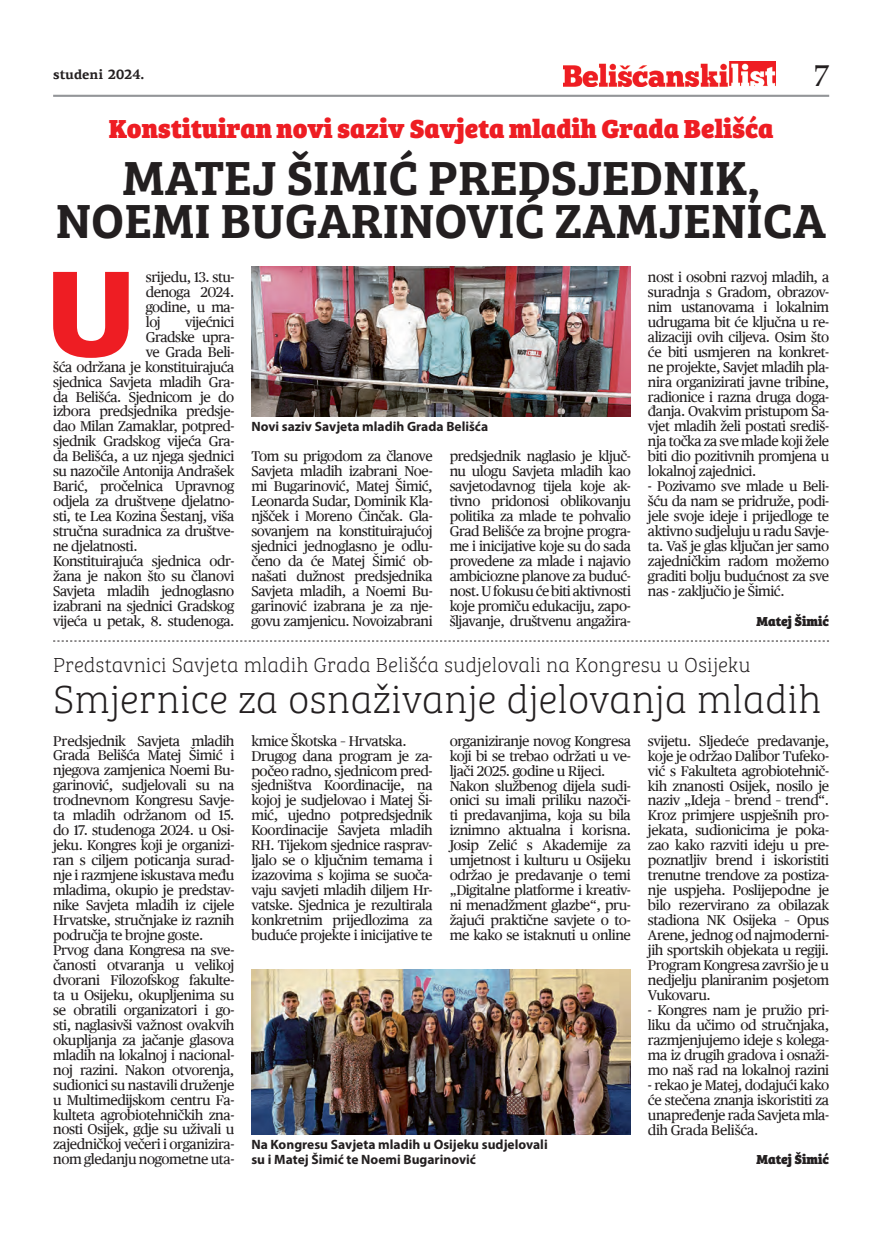
<style>
.page{position:relative;width:893px;height:1234px;background:#fff}
.page>*{position:absolute;margin:0;border:0;box-sizing:border-box;transform-origin:0 0}
.t1{font:900 122.7px "PF Agora Sans Pro";color:#ee1d23}
.t2{font:600 49.5px/43.5px "Bree Serif";color:#231f20;text-align:center}
.t3{font:100 40.5px "Bree Serif";color:#231f20}
.t4{font:30px "Palatino Roman";color:#231f20}
.t5{font:800 27px "Bree Serif";color:#ee1d23}
.t6{font:100 21px "Bree Serif";color:#231f20}
.t7{font:14.25px/15px "Publico Text";letter-spacing:-.03em;color:#231f20;text-align:justify}
.t8{font:700 13.5px/15px "Myriad Pro";color:#231f20}
.t9{font:800 13.5px "Bree Serif";color:#231f20}
.t10{font:700 13.5px "PF Agora Serif Pro";color:#231f20}
</style>
<div class="page">
<img style="left:563px;top:61px;width:213px;height:26px">
<hr style="left:53px;top:95px;width:776px;height:2px;background:#939598">
<img style="left:251px;top:267px;width:380px;height:149px">
<img style="left:251px;top:969px;width:380px;height:165px">
<svg style="left:53px;top:640px;width:776px;height:1px"></svg>
<p class="t10" style="left:53px;top:66px;width:93px">studeni 2024.</p>
<h3 class="t4" style="left:814px;top:58px;width:16px">7</h3>
<h3 class="t5" style="left:109px;top:107px;width:666px">Konstituiran novi saziv Savjeta mladih Grada Belišća</h3>
<h2 class="t2" style="left:56px;top:152px;width:772px">MATEJ ŠIMIĆ PREDSJEDNIK,<br>NOEMI BUGARINOVIĆ ZAMJENICA</h2>
<h1 class="t1" style="left:45px;top:233px;width:93px">U</h1>
<p class="t7" style="left:146px;top:269px;width:90px">srijedu, 13. stu&shy;denoga 2024. godine, u ma&shy;loj</p>
<p class="t7" style="left:648px;top:269px;width:183px">nost i osobni razvoj mladih, a suradnja s Gradom, obrazov&shy;nim ustanovama i lokalnim udrugama bit će ključna u re&shy;alizaciji ovih ciljeva. Osim što će biti usmjeren na konkret&shy;ne projekte, Savjet mladih pla&shy;nira organizirati javne tribine, radionice i razna druga doga&shy;đanja. Ovakvim pristupom Sa&shy;vjet mladih želi postati središ&shy;nja točka za sve mlade koji žele biti dio pozitivnih promjena u lokalnoj zajednici.</p>
<p class="t7" style="left:648px;top:478px;width:183px">- Pozivamo sve mlade u Beli&shy;šću da nam se pridruže, podi&shy;jele svoje ideje i prijedloge te aktivno sudjeluju u radu Savje&shy;ta. Vaš je glas ključan jer samo zajedničkim radom možemo graditi bolju budućnost za sve nas - zaključio je Šimić.</p>
<p class="t9" style="left:756px;top:610px;width:74px">Matej Šimić</p>
<h3 class="t6" style="left:53px;top:650px;width:699px">Predstavnici Savjeta mladih Grada Belišća sudjelovali na Kongresu u Osijeku</h3>
<h3 class="t3" style="left:53px;top:670px;width:770px">Smjernice za osnaživanje djelovanja mladih</h3>
<p class="t7" style="left:53px;top:733px;width:183px;text-align:left">Predsjednik Savjeta mladih<br>Grada Belišća Matej Šimić i njegova zamjenica Noemi Bu&shy;garinović, sudjelovali su na trodnevnom Kongresu Savje&shy;ta mladih održanom od 15. do 17. studenoga 2024. u Osi&shy;jeku. Kongres koji je organizi&shy;ran s ciljem poticanja surad&shy;nje i razmjene iskustava među mladima, okupio je predstav&shy;nike Savjeta mladih iz cijele<br>Hrvatske, stručnjake iz raznih područja te brojne goste.<br>Prvog dana Kongresa na sve&shy;čanosti otvaranja u velikoj dvorani Filozofskog fakulte&shy;ta u Osijeku, okupljenima su se obratili organizatori i go&shy;sti, naglasivši važnost ovakvih okupljanja za jačanje glasova mladih na lokalnoj i nacional&shy;noj razini. Nakon otvorenja, sudionici su nastavili druženje u Multimedijskom centru Fa&shy;kulteta agrobiotehničkih zna&shy;nosti Osijek, gdje su uživali u zajedničkoj večeri i organizira&shy;nom gledanju nogometne uta-</p>
<p class="t7" style="left:251px;top:733px;width:183px;text-align:left">kmice Škotska – Hrvatska.<br>Drugog dana program je za&shy;počeo radno, sjednicom pred&shy;sjedništva Koordinacije, na kojoj je sudjelovao i Matej Ši&shy;mić, ujedno potpredsjednik<br>Koordinacije Savjeta mladih<br>RH. Tijekom sjednice rasprav&shy;ljalo se o ključnim temama i izazovima s kojima se suoča&shy;vaju savjeti mladih diljem Hr&shy;vatske. Sjednica je rezultirala konkretnim prijedlozima za buduće projekte i inicijative te</p>
<p class="t7" style="left:450px;top:733px;width:183px;text-align:left">organiziranje novog Kongresa koji bi se trebao održati u ve&shy;ljači 2025. godine u Rijeci.<br>Nakon službenog dijela sudi&shy;onici su imali priliku nazoči&shy;ti predavanjima, koja su bila iznimno aktualna i korisna.<br>Josip Zelić s Akademije za umjetnost i kulturu u Osijeku održao je predavanje o temi „Digitalne platforme i kreativ&shy;ni menadžment glazbe“, pru&shy;žajući praktične savjete o to&shy;me kako se istaknuti u online</p>
<p class="t7" style="left:648px;top:733px;width:183px">svijetu. Sljedeće predavanje, koje je održao Dalibor Tufeko&shy;vić s Fakulteta agrobiotehnič&shy;kih znanosti Osijek, nosilo je naziv „Ideja – brend – trend“.<br>Kroz primjere uspješnih pro&shy;jekata, sudionicima je poka&shy;zao kako razviti ideju u pre&shy;poznatljiv brend i iskoristiti trenutne trendove za postiza&shy;nje uspjeha. Poslijepodne je bilo rezervirano za obilazak stadiona NK Osijeka – Opus Arene, jednog od najmoderni&shy;jih sportskih objekata u regiji.<br>Program Kongresa završio je u nedjelju planiranim posjetom Vukovaru.</p>
<p class="t7" style="left:185px;top:314px;width:51px">vijećnici</p>
<p class="t7" style="left:146px;top:329px;width:90px">Gradske upra-</p>
<p class="t7" style="left:146px;top:344px;width:90px">ve Grada Beli-</p>
<p class="t7" style="left:53px;top:359px;width:183px">šća održana je konstituirajuća</p>
<p class="t7" style="left:53px;top:374px;width:183px">sjednica Savjeta mladih Gra-</p>
<p class="t7" style="left:53px;top:389px;width:183px">da Belišća. Sjednicom je do</p>
<p class="t7" style="left:53px;top:404px;width:183px">izbora predsjednika predsje-</p>
<p class="t7" style="left:53px;top:419px;width:183px">dao Milan Zamaklar, potpred-</p>
<p class="t7" style="left:53px;top:434px;width:183px">sjednik Gradskog vijeća Gra-</p>
<p class="t7" style="left:53px;top:449px;width:183px">da Belišća, a uz njega sjednici</p>
<p class="t7" style="left:53px;top:463px;width:183px">su nazočile Antonija Andrašek</p>
<p class="t7" style="left:53px;top:478px;width:183px">Barić, pročelnica Upravnog</p>
<p class="t7" style="left:53px;top:493px;width:183px">odjela za društvene djelatno-</p>
<p class="t7" style="left:53px;top:508px;width:183px">sti, te Lea Kozina Šestanj, viša</p>
<p class="t7" style="left:53px;top:523px;width:183px">stručna suradnica za društve-</p>
<p class="t7" style="left:53px;top:538px;width:86px">ne djelatnosti.</p>
<p class="t7" style="left:53px;top:553px;width:183px">Konstituirajuća sjednica odr-</p>
<p class="t7" style="left:53px;top:568px;width:183px">žana je nakon što su članovi</p>
<p class="t7" style="left:53px;top:583px;width:183px">Savjeta mladih jednoglasno</p>
<p class="t7" style="left:53px;top:598px;width:183px">izabrani na sjednici Gradskog</p>
<p class="t7" style="left:53px;top:613px;width:183px">vijeća u petak, 8. studenoga.</p>
<p class="t8" style="left:251px;top:419px;width:238px">Novi saziv Savjeta mladih Grada Belišća</p>
<p class="t7" style="left:251px;top:449px;width:183px">Tom su prigodom za članove Savjeta mladih izabrani Noe&shy;mi Bugarinović, Matej Šimić, Leonarda Sudar, Dominik Kla&shy;njšček i Moreno Činčak. Gla&shy;sovanjem na konstituirajućoj sjednici jednoglasno je odlu&shy;čeno da će Matej Šimić ob&shy;našati dužnost predsjednika Savjeta mladih, a Noemi Bu&shy;garinović izabrana je za nje&shy;govu zamjenicu. Novoizabrani</p>
<p class="t7" style="left:450px;top:449px;width:183px">predsjednik naglasio je ključ&shy;nu ulogu Savjeta mladih kao savjetodavnog tijela koje ak&shy;tivno pridonosi oblikovanju politika za mlade te pohvalio Grad Belišće za brojne progra&shy;me i inicijative koje su do sada provedene za mlade i najavio ambiciozne planove za buduć&shy;nost. U fokusu će biti aktivnosti koje promiču edukaciju, zapo&shy;šljavanje, društvenu angažira-</p>
<p class="t7" style="left:648px;top:1002px;width:183px">- Kongres nam je pružio pri&shy;liku da učimo od stručnjaka, razmjenjujemo ideje s kolega&shy;ma iz drugih gradova i osnaži&shy;mo naš rad na lokalnoj razini</p>
<p class="t7" style="left:648px;top:1076px;width:183px">- rekao je Matej, dodajući kako će stečena znanja iskoristiti za unapređenje rada Savjeta mla&shy;dih Grada Belišća.</p>
<p class="t9" style="left:756px;top:1148px;width:74px">Matej Šimić</p>
<p class="t8" style="left:251px;top:1136px;width:298px">Na Kongresu Savjeta mladih u Osijeku sudjelovali su i Matej Šimić te Noemi Bugarinović</p>
</div>
